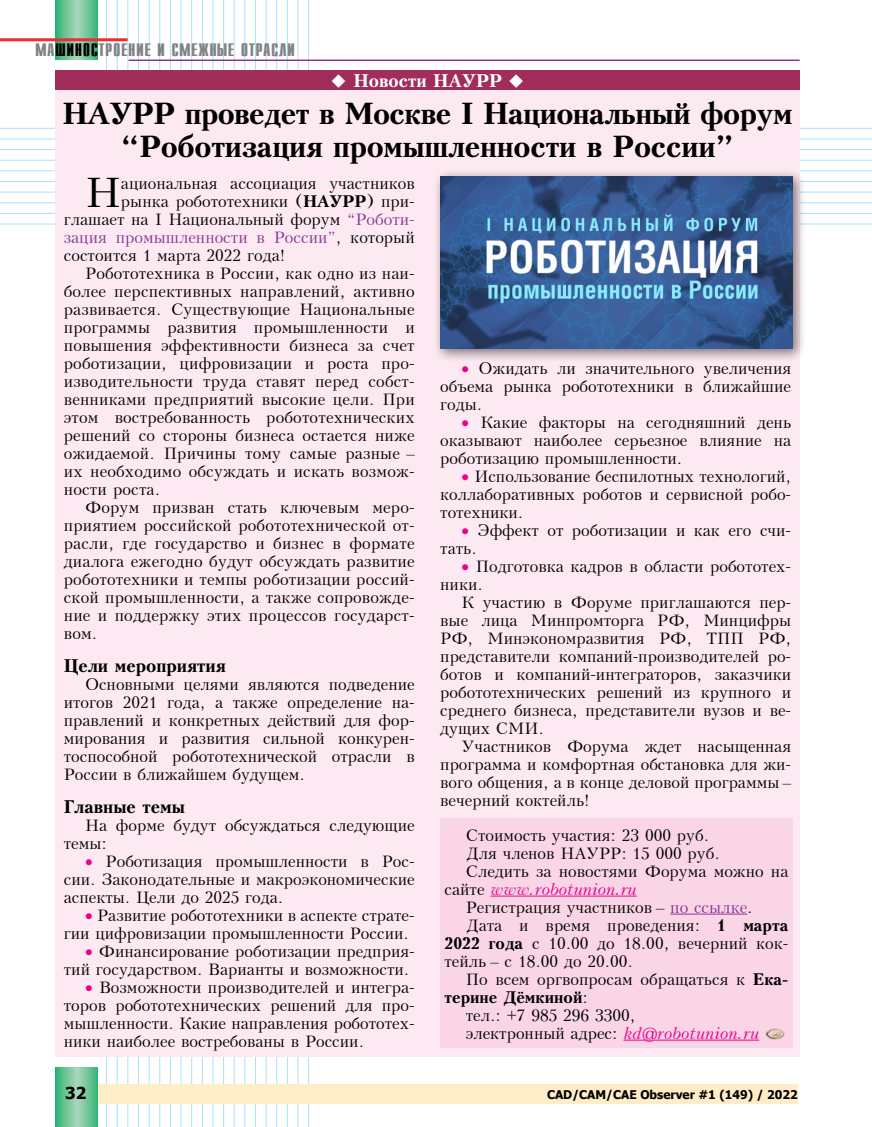
<style>
.page{position:relative;width:872px;height:1127px;background:#fff}
.page>*{position:absolute;margin:0;border:0;box-sizing:border-box;transform-origin:0 0}
.t1{font:42.45px "Peterburg";color:#000}
.t2{font:700 30px/33px "Peterburg";letter-spacing:-.02em;color:#000;text-align:center}
.t3{font:700 18px "Peterburg";color:#000}
.t4{font:700 18px "Peterburg";color:#fff}
.t5{font:16.5px/18px "Peterburg";color:#000;text-align:justify}
.t6{font:16.5px "Peterburg";color:#883694}
.t7{font:italic 16.5px "Peterburg";color:#ec008c}
.t8{font:700 16.5px "Peterburg";color:#000}
.t9{font:700 16.5px "Tahoma";color:#000}
.t10{font:700 15px "Z Compact";letter-spacing:.03em;color:#808285}
.t11{font:700 12px "Tahoma";color:#000}
.s1{color:#000}
.s2{font-weight:700}
.s3{color:#883694}
.s4{font-family:"Times New Roman"}
.s5{color:#ec008c}
.s6{font-style:normal;color:#000}
.s7{font-weight:400}
.s8{font-style:italic;color:#ec008c}
</style>
<div class="page">
<hr style="left:106px;top:0;width:1px;height:1127px;background:#abe1fa">
<hr style="left:117px;top:0;width:1px;height:1127px;background:#abe1fa">
<hr style="left:128px;top:0;width:1px;height:1127px;background:#abe1fa">
<hr style="left:138px;top:0;width:1px;height:1127px;background:#abe1fa">
<hr style="left:149px;top:0;width:1px;height:1127px;background:#abe1fa">
<hr style="left:159px;top:0;width:1px;height:1127px;background:#abe1fa">
<hr style="left:170px;top:0;width:1px;height:1127px;background:#abe1fa">
<hr style="left:181px;top:0;width:1px;height:1127px;background:#abe1fa">
<hr style="left:191px;top:0;width:1px;height:1127px;background:#abe1fa">
<hr style="left:202px;top:0;width:1px;height:1127px;background:#abe1fa">
<hr style="left:213px;top:0;width:1px;height:1127px;background:#abe1fa">
<hr style="left:223px;top:0;width:1px;height:1127px;background:#abe1fa">
<hr style="left:234px;top:0;width:1px;height:1127px;background:#abe1fa">
<hr style="left:244px;top:0;width:1px;height:1127px;background:#abe1fa">
<hr style="left:255px;top:0;width:1px;height:1127px;background:#abe1fa">
<hr style="left:266px;top:0;width:1px;height:1127px;background:#abe1fa">
<hr style="left:276px;top:0;width:1px;height:1127px;background:#abe1fa">
<hr style="left:287px;top:0;width:1px;height:1127px;background:#abe1fa">
<hr style="left:298px;top:0;width:1px;height:1127px;background:#abe1fa">
<hr style="left:308px;top:0;width:1px;height:1127px;background:#abe1fa">
<hr style="left:0;top:128px;width:872px;height:1px;background:#abe1fa">
<hr style="left:0;top:139px;width:872px;height:1px;background:#abe1fa">
<hr style="left:0;top:149px;width:872px;height:1px;background:#abe1fa">
<hr style="left:0;top:160px;width:872px;height:1px;background:#abe1fa">
<hr style="left:0;top:171px;width:872px;height:1px;background:#abe1fa">
<hr style="left:0;top:181px;width:872px;height:1px;background:#abe1fa">
<hr style="left:0;top:192px;width:872px;height:1px;background:#abe1fa">
<hr style="left:0;top:202px;width:872px;height:1px;background:#abe1fa">
<hr style="left:0;top:213px;width:872px;height:1px;background:#abe1fa">
<hr style="left:0;top:224px;width:872px;height:1px;background:#abe1fa">
<div style="left:55px;top:1084px;width:743px;height:20px;background:#ffecc8"></div>
<svg style="left:55px;top:1068px;width:43px;height:59px;background:#6cc597"></svg>
<hr style="left:129px;top:60px;width:670px;height:1px;background:#883694">
<svg style="left:55px;top:0;width:43px;height:60px;background:#6dc497"></svg>
<hr style="left:0;top:38px;width:128px;height:3px;background:#ee2e32">
<div style="left:55px;top:89px;width:744px;height:968px;background:#fde9f1"></div>
<div style="left:55px;top:70px;width:744px;height:19px;background:#a12d5a"></div>
<div style="left:433px;top:169px;width:374px;height:194px;background:#000;opacity:.5"></div>
<img style="left:440px;top:176px;width:352px;height:173px">
<div style="left:440px;top:819px;width:352px;height:229px;background:#fad5e6"></div>
<hr style="left:490px;top:896px;width:147px;height:1px;background:#ec008c">
<hr style="left:670px;top:914px;width:77px;height:1px;background:#883694">
<hr style="left:623px;top:1040px;width:136px;height:1px;background:#ec008c">
<img style="left:765px;top:1028px;width:19px;height:12px">
<p class="t10" style="left:35px;top:39px;width:261px">МА<span class="s1">ШИНОС</span>ТРОЕНИЕ И СМЕЖНЫЕ ОТРАСЛИ</p>
<p class="t4" style="left:331px;top:70px;width:195px">◆ Новости НАУРР ◆</p>
<h2 class="t2" style="left:63px;top:97px;width:731px">НАУРР проведет в Москве I Национальный форум “Роботизация промышленности в России”</h2>
<h1 class="t1" style="left:85px;top:169px;width:37px">Н</h1>
<p class="t5" style="left:121px;top:174px;width:295px">ациональная ассоциация участников</p>
<p class="t5" style="left:121px;top:192px;width:295px">рынка робототехники (<span class="s2">НАУРР</span>) при-</p>
<p class="t5" style="left:64px;top:210px;width:352px">глашает на I Национальный форум <span class="s3">“Роботи-</span></p>
<p class="t6" style="left:64px;top:228px;width:352px">зация промышленности в России”<span class="s1">, который</span></p>
<p class="t5" style="left:64px;top:246px;width:223px">состоится 1 марта 2022 года!</p>
<p class="t5" style="left:85px;top:264px;width:331px">Робототехника в России, как одно из наи-</p>
<p class="t5" style="left:64px;top:282px;width:352px">более перспективных направлений, активно</p>
<p class="t5" style="left:64px;top:300px;width:352px">развивается. Существующие Национальные</p>
<p class="t5" style="left:64px;top:318px;width:352px">программы развития промышленности и</p>
<p class="t5" style="left:64px;top:336px;width:352px">повышения эффективности бизнеса за счет</p>
<p class="t5" style="left:64px;top:354px;width:352px">роботизации, цифровизации и роста про-</p>
<p class="t5" style="left:64px;top:372px;width:352px">изводительности труда ставят перед собст-</p>
<p class="t5" style="left:64px;top:390px;width:352px">венниками предприятий высокие цели. При</p>
<p class="t5" style="left:64px;top:408px;width:352px">этом востребованность робототехнических</p>
<p class="t5" style="left:64px;top:426px;width:352px">решений со стороны бизнеса остается ниже</p>
<p class="t5" style="left:64px;top:444px;width:352px">ожидаемой. Причины тому самые разные <span class="s4">–</span></p>
<p class="t5" style="left:64px;top:462px;width:352px">их необходимо обсуждать и искать возмож-</p>
<p class="t5" style="left:64px;top:480px;width:98px">ности роста.</p>
<p class="t5" style="left:85px;top:498px;width:331px">Форум призван стать ключевым меро-</p>
<p class="t5" style="left:64px;top:516px;width:352px">приятием российской робототехнической от-</p>
<p class="t5" style="left:64px;top:534px;width:352px">расли, где государство и бизнес в формате</p>
<p class="t5" style="left:64px;top:552px;width:352px">диалога ежегодно будут обсуждать развитие</p>
<p class="t5" style="left:64px;top:570px;width:352px">робототехники и темпы роботизации россий-</p>
<p class="t5" style="left:64px;top:588px;width:352px">ской промышленности, а также сопровожде-</p>
<p class="t5" style="left:64px;top:606px;width:352px">ние и поддержку этих процессов государст-</p>
<p class="t5" style="left:64px;top:624px;width:35px">вом.</p>
<p class="t3" style="left:64px;top:655px;width:164px">Цели мероприятия</p>
<p class="t5" style="left:64px;top:675px;width:352px;text-indent:21px">Основными целями являются подведение итогов 2021 года, а также определение на&shy;правлений и конкретных действий для фор&shy;мирования и развития сильной конкурен&shy;тоспособной робототехнической отрасли в России в ближайшем будущем.</p>
<p class="t3" style="left:64px;top:796px;width:123px">Главные темы</p>
<p class="t5" style="left:64px;top:816px;width:352px;text-indent:21px">На форме будут обсуждаться следующие темы:</p>
<p class="t5" style="left:64px;top:852px;width:352px;text-indent:21px"><span class="s5">•</span> Роботизация промышленности в Рос&shy;сии. Законодательные и макроэкономические аспекты. Цели до 2025 года.</p>
<p class="t5" style="left:64px;top:906px;width:352px;text-indent:21px"><span class="s5">•</span> Развитие робототехники в аспекте страте&shy;гии цифровизации промышленности России.</p>
<p class="t5" style="left:64px;top:942px;width:352px;text-indent:21px"><span class="s5">•</span> Финансирование роботизации предприя&shy;тий государством. Варианты и возможности.</p>
<p class="t5" style="left:64px;top:978px;width:352px;text-indent:21px"><span class="s5">•</span> Возможности производителей и интегра&shy;торов робототехнических решений для про&shy;мышленности. Какие направления робототех&shy;ники наиболее востребованы в России.</p>
<p class="t5" style="left:440px;top:360px;width:352px;text-indent:21px"><span class="s5">•</span> Ожидать ли значительного увеличения объема рынка робототехники в ближайшие годы.</p>
<p class="t5" style="left:440px;top:414px;width:352px;text-indent:21px"><span class="s5">•</span> Какие факторы на сегодняшний день оказывают наиболее серьезное влияние на роботизацию промышленности.</p>
<p class="t5" style="left:440px;top:468px;width:352px;text-indent:21px"><span class="s5">•</span> Использование беспилотных технологий, коллаборативных роботов и сервисной робо&shy;тотехники.</p>
<p class="t5" style="left:440px;top:522px;width:352px;text-indent:21px"><span class="s5">•</span> Эффект от роботизации и как его счи&shy;тать.</p>
<p class="t5" style="left:440px;top:558px;width:352px;text-indent:21px"><span class="s5">•</span> Подготовка кадров в области робототех&shy;ники.</p>
<p class="t5" style="left:440px;top:594px;width:352px;text-indent:21px">К участию в Форуме приглашаются пер&shy;вые лица Минпромторга РФ, Минцифры РФ, Минэкономразвития РФ, ТПП РФ, представители компаний-производителей ро&shy;ботов и компаний-интеграторов, заказчики робототехнических решений из крупного и среднего бизнеса, представители вузов и ве&shy;дущих СМИ.</p>
<p class="t5" style="left:440px;top:738px;width:352px;text-indent:21px">Участников Форума ждет насыщенная программа и комфортная обстановка для жи&shy;вого общения, а в конце деловой программы <span class="s4">– </span>вечерний коктейль!</p>
<p class="t5" style="left:466px;top:826px;width:245px">Стоимость участия: 23 000 руб.</p>
<p class="t5" style="left:466px;top:844px;width:255px">Для членов НАУРР: 15 000 руб.</p>
<p class="t5" style="left:466px;top:862px;width:324px">Следить за новостями Форума можно на</p>
<p class="t7" style="left:444px;top:880px;width:194px"><span class="s6">сайте</span> www.robotunion.ru</p>
<p class="t5" style="left:466px;top:898px;width:288px">Регистрация участников <span class="s4">–</span> <span class="s3">по ссылке</span>.</p>
<p class="t5" style="left:466px;top:916px;width:324px">Дата и время проведения: <span class="s2">1 марта</span></p>
<p class="t5" style="left:444px;top:934px;width:345px"><span class="s2">2022 года</span> с 10.00 до 18.00, вечерний кок-</p>
<p class="t5" style="left:444px;top:952px;width:190px">тейль <span class="s4">–</span> с 18.00 до 20.00.</p>
<p class="t5" style="left:466px;top:970px;width:324px">По всем оргвопросам обращаться к <span class="s2">Ека-</span></p>
<p class="t8" style="left:444px;top:987px;width:145px">терине Дёмкиной<span class="s7">:</span></p>
<p class="t5" style="left:466px;top:1006px;width:171px">тел.: +7 985 296 3300,</p>
<p class="t5" style="left:466px;top:1024px;width:295px">электронный адрес: <span class="s8">kd@robotunion.ru</span></p>
<p class="t9" style="left:65px;top:1081px;width:23px">32</p>
<p class="t11" style="left:547px;top:1086px;width:252px">CAD/CAM/CAE Observer #1 (149) / 2022</p>
</div>
